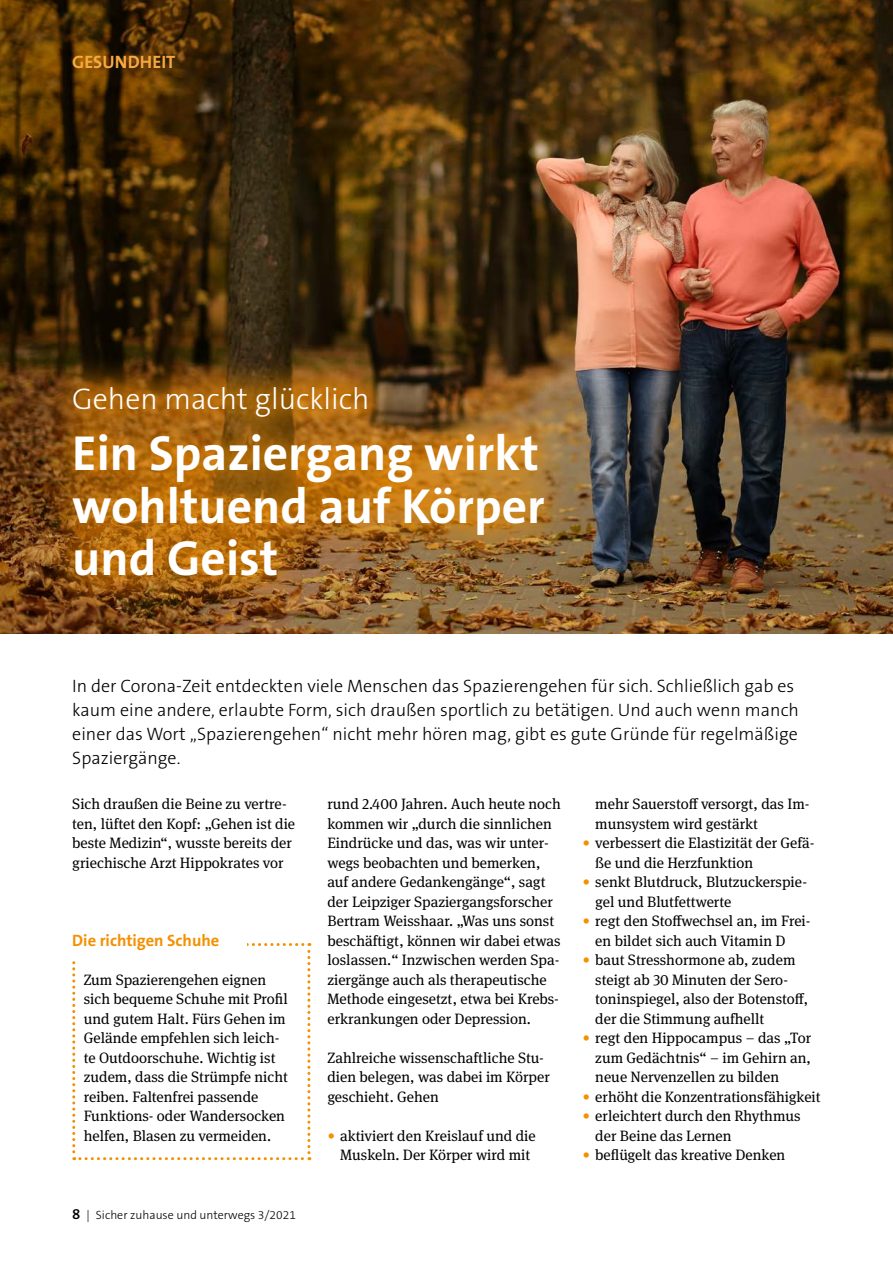
<style>
.page{position:relative;width:893px;height:1263px;background:#fff}
.page>*{position:absolute;margin:0;border:0;box-sizing:border-box;transform-origin:0 0}
.Ü1{font:700 49.5px/52.5px "The Sans B7";color:#fff;text-align:justify}
.Ü2{font:300 30px "The Sans B3";color:#fff}
.Vorspanntext{font:300 18px/24px "The Sans B3";color:#000}
.t1{font:700 18px "The Sans B7";color:#f7a940}
.Ü_Info-Kasten{font:700 16.5px "The Sans B7";color:#f39100}
.Fließtext{font:15px/19.5px "DGUV Meta Serif";color:#000}
.t2{font:300 12px "The Sans B3";color:#000}
.s1{color:#f39100}
.s2{font-family:"The Sans B6";font-weight:600;font-size:15px}
</style>
<div class="page">
<img style="left:0;top:0;width:893px;height:634px">
<svg style="left:72px;top:943px;width:238px;height:217px"></svg>
<div style="left:72px;top:926px;width:175px;height:34px;background:#fff"></div>
<div style="left:38px;top:351px;width:542px;height:261px;background:#f39100;opacity:.73"></div>
<p class="t1" style="left:72px;top:52px;width:105px">GESUNDHEIT</p>
<p class="Ü2" style="left:72px;top:383px;width:299px">Gehen macht glücklich</p>
<h3 class="Ü1" style="left:72px;top:430px;width:474px">Ein Spaziergang wirkt wohltuend auf Körper und Geist</h3>
<p class="Vorspanntext" style="left:72px;top:675px;width:728px">In der Corona-Zeit entdeckten viele Menschen das Spazierengehen für sich. Schließlich gab es kaum eine andere, erlaubte Form, sich draußen sportlich zu betätigen. Und auch wenn manch einer das Wort „Spazierengehen“ nicht mehr hören mag, gibt es gute Gründe für regelmäßige Spaziergänge.</p>
<p class="Fließtext" style="left:72px;top:794px;width:224px">Sich draußen die Beine zu vertre&shy;ten, lüftet den Kopf: „Gehen ist die beste Medizin“, wusste bereits der griechische Arzt Hippokrates vor</p>
<p class="Fließtext" style="left:327px;top:794px;width:235px">rund 2.400 Jahren. Auch heute noch kommen wir „durch die sinnlichen Eindrücke und das, was wir unter&shy;wegs beobachten und bemerken, auf andere Gedankengänge“, sagt der Leipziger Spaziergangsforscher Bertram Weisshaar. „Was uns sonst beschäftigt, können wir dabei etwas loslassen.“ Inzwischen werden Spa&shy;ziergänge auch als therapeutische Methode eingesetzt, etwa bei Krebs&shy;erkrankungen oder Depression.</p>
<p class="Fließtext" style="left:327px;top:1048px;width:224px">Zahlreiche wissenschaftliche Stu&shy;dien belegen, was dabei im Körper geschieht. Gehen</p>
<p class="Fließtext" style="left:327px;top:1126px;width:210px;text-align:center"><span class="s1">•</span> aktiviert den Kreislauf und die<br>Muskeln. Der Körper wird mit</p>
<p class="Fließtext" style="left:595px;top:794px;width:216px">mehr Sauerstoff versorgt, das Im&shy;munsystem wird gestärkt</p>
<p class="Fließtext" style="left:595px;top:833px;width:221px;text-indent:-13px"><span class="s1">•</span> verbessert die Elastizität der Gefä&shy;ße und die Herzfunktion</p>
<p class="Fließtext" style="left:595px;top:872px;width:213px;text-indent:-13px"><span class="s1">•</span> senkt Blutdruck, Blutzuckerspie&shy;gel und Blutfettwerte</p>
<p class="Fließtext" style="left:595px;top:911px;width:217px;text-indent:-13px"><span class="s1">•</span> regt den Stoffwechsel an, im Frei&shy;en bildet sich auch Vitamin D</p>
<p class="Fließtext" style="left:595px;top:950px;width:214px;text-indent:-13px"><span class="s1">•</span> baut Stresshormone ab, zudem steigt ab 30 Minuten der Sero&shy;toninspiegel, also der Botenstoff, der die Stimmung aufhellt</p>
<p class="Fließtext" style="left:595px;top:1028px;width:217px;text-align:justify;text-indent:-13px"><span class="s1">•</span> regt den Hippocampus – das „Tor zum Gedächtnis“ – im Gehirn an, neue Nervenzellen zu bilden</p>
<p class="Fließtext" style="left:583px;top:1087px;width:240px"><span class="s1">•</span> erhöht die Konzentrationsfähigkeit</p>
<p class="Fließtext" style="left:595px;top:1106px;width:207px;text-indent:-13px"><span class="s1">•</span> erleichtert durch den Rhythmus der Beine das Lernen</p>
<p class="Fließtext" style="left:583px;top:1145px;width:204px"><span class="s1">•</span> beflügelt das kreative Denken</p>
<h4 class="Ü_Info-Kasten" style="left:72px;top:931px;width:149px">Die richtigen Schuhe</h4>
<p class="Fließtext" style="left:84px;top:970px;width:206px">Zum Spazierengehen eignen sich bequeme Schuhe mit Profil und gutem Halt. Fürs Gehen im<br>Gelände empfehlen sich leich&shy;te Outdoorschuhe. Wichtig ist zudem, dass die Strümpfe nicht reiben. Faltenfrei passende<br>Funktions- oder Wandersocken helfen, Blasen zu vermeiden.</p>
<p class="t2" style="left:72px;top:1208px;width:225px"><span class="s2">8</span> | Sicher zuhause und unterwegs 3/2021</p>
</div>
